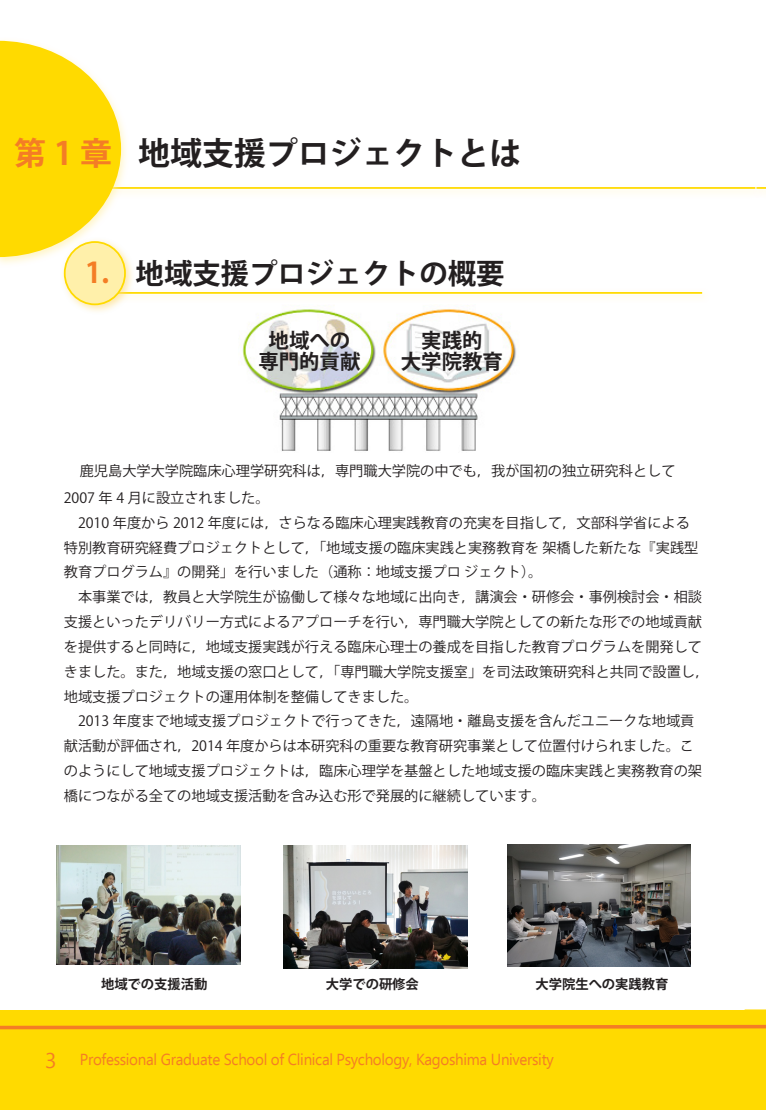
<style>
.page{position:relative;width:766px;height:1110px;background:#fff}
.page>*{position:absolute;margin:0;border:0;box-sizing:border-box;transform-origin:0 0}
.t1{font:700 31.88px "Koz Go Pr 6 N";color:#231f20}
.t2{font:700 31.88px "Koz Go Pr 6 N";color:#f47d25}
.t3{font:700 28.38px "Koz Go Pr 6 N";color:#231f20}
.t4{font:700 20.38px/21.2px "Koz Go Pr 6 N";color:#231f20;text-align:center}
.t5{font:16px "Ebrima";letter-spacing:-.02em;color:#f47d25;scale:.95 1}
.t6{font:14.12px/24.8px "Koz Go Pr 6 N";color:#231f20}
.t7{font:700 13.25px "Koz Go Pr 6 N";color:#231f20}
.s1{color:#f47d25}
.s2{font-size:21.25px}
</style>
<div class="page">
<div style="left:751px;top:183px;width:14px;height:16px;background:#fff0aa;opacity:.65"></div>
<div style="left:89px;top:183px;width:674px;height:16px;background:#fffdf8"></div>
<hr style="left:93px;top:187px;width:662px;height:2px;background:#ffda00">
<div style="left:0;top:37px;width:130px;height:230px;background:#fff0aa;opacity:.65"></div>
<svg style="left:0;top:41px;width:121px;height:216px"></svg>
<div style="left:0;top:1009px;width:765px;height:100px;background:#ffda00"></div>
<div style="left:102px;top:287px;width:609px;height:16px;background:#fffdf9"></div>
<hr style="left:106px;top:292px;width:596px;height:2px;background:#ffda00">
<div style="left:59px;top:237px;width:76px;height:77px;background:#fddc80;opacity:.65"></div>
<div style="left:65px;top:242px;width:60px;height:62px;background:#fff0aa;border-radius:50%"></div>
<div style="left:64px;top:241px;width:62px;height:64px;border:2px solid #ffda00;border-radius:50%"></div>
<img style="left:240px;top:309px;width:276px;height:142px">
<img style="left:283px;top:845px;width:184px;height:122px">
<img style="left:507px;top:844px;width:183px;height:122px">
<img style="left:57px;top:845px;width:183px;height:119px">
<h1 class="t2" style="left:14px;top:135px;width:99px">第1章</h1>
<h1 class="t1" style="left:138px;top:135px;width:384px">地域支援プロジェクトとは</h1>
<h2 class="t3" style="left:85px;top:257px;width:420px"><span class="s1">1.</span> 地域支援プロジェクトの概要</h2>
<h3 class="t4" style="left:258px;top:330px;width:103px">地域への専門的貢献</h3>
<h3 class="t4" style="left:401px;top:330px;width:103px">実践的<br>大学院教育</h3>
<p class="t6" style="left:64px;top:457px;width:613px;line-height:27px;text-indent:16px">鹿児島大学大学院臨床心理学研究科は，専門職大学院の中でも，我が国初の独立研究科として<br>2007 年 4 月に設立されました。</p>
<p class="t6" style="left:64px;top:510px;width:646px">　2010 年度から 2012 年度には，さらなる臨床心理実践教育の充実を目指して，文部科学省による<br>特別教育研究経費プロジェクトとして，「地域支援の臨床実践と実務教育を 架橋した新たな『実践型教育プログラム』の開発」を行いました（通称：地域支援プロ ジェクト）。<br>　本事業では，教員と大学院生が協働して様々な地域に出向き，講演会・研修会・事例検討会・相談支援といったデリバリー方式によるアプローチを行い，専門職大学院としての新たな形での地域貢献を提供すると同時に，地域支援実践が行える臨床心理士の養成を目指した教育プログラムを開発してきました。また，地域支援の窓口として，「専門職大学院支援室」を司法政策研究科と共同で設置し，地域支援プロジェクトの運用体制を整備してきました。<br>　2013 年度まで地域支援プロジェクトで行ってきた，遠隔地・離島支援を含んだユニークな地域貢献活動が評価され，2014 年度からは本研究科の重要な教育研究事業として位置付けられました。このようにして地域支援プロジェクトは，臨床心理学を基盤とした地域支援の臨床実践と実務教育の架橋につながる全ての地域支援活動を含み込む形で発展的に継続しています。</p>
<p class="t7" style="left:101px;top:976px;width:108px">地域での支援活動</p>
<p class="t7" style="left:326px;top:976px;width:95px">大学での研修会</p>
<p class="t7" style="left:535px;top:976px;width:134px">大学院生への実践教育</p>
<p class="t5" style="left:45px;top:1047px;width:536px"><span class="s2">3</span> Professional Graduate School of Clinical Psychology, Kagoshima University</p>
</div>
